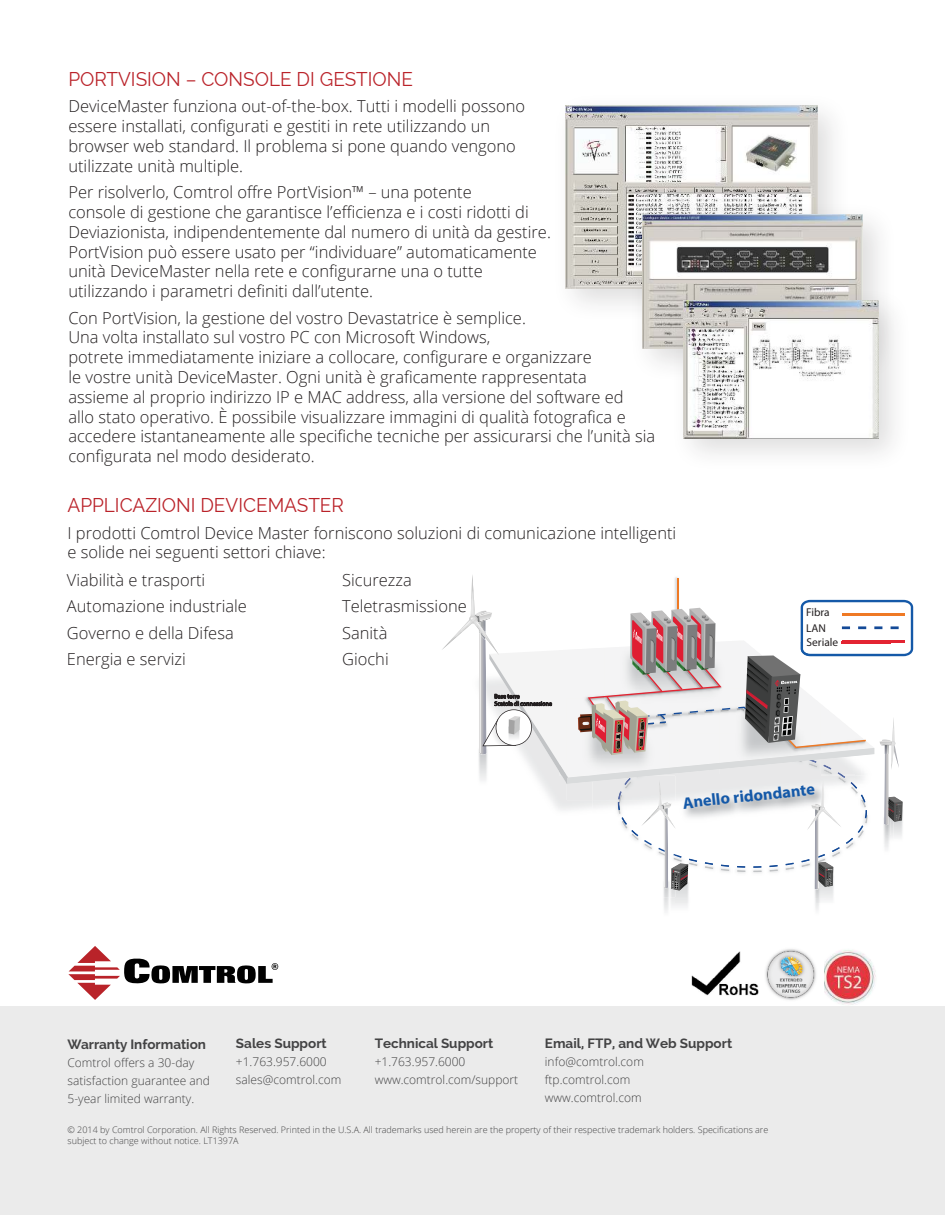
<style>
.page{position:relative;width:945px;height:1215px;background:#fff}
.page>*{position:absolute;margin:0;border:0;box-sizing:border-box;transform-origin:0 0}
.t1{font:19.5px "Raleway";color:#ba232a}
.t2{font:300 16.5px/19.8px "Open Sans";color:#231f20}
.t3{font:700 16.35px "Myriad Pro";color:#1559a8}
.t4{font:700 13.5px "Raleway";color:#434344}
.t5{font:300 12px/18px "Open Sans";color:#434344}
.t6{font:11.4px/16.2px "Myriad Pro";color:#231f20}
.t7{font:300 9px/10.8px "Open Sans";color:#434344}
</style>
<div class="page">
<div style="left:551px;top:91px;width:301px;height:232px;background:#231f20;opacity:.15"></div>
<img style="left:565px;top:105px;width:252px;height:183px">
<div style="left:628px;top:200px;width:270px;height:183px;background:#231f20;opacity:.15"></div>
<img style="left:642px;top:214px;width:221px;height:135px">
<div style="left:669px;top:287px;width:244px;height:186px;background:#231f20;opacity:.15"></div>
<img style="left:683px;top:300px;width:195px;height:139px">
<img style="left:824px;top:950px;width:52px;height:55px">
<img style="left:676px;top:891px;width:13px;height:7px">
<img style="left:663px;top:898px;width:25px;height:14px">
<img style="left:663px;top:891px;width:13px;height:7px">
<img style="left:815px;top:891px;width:19px;height:19px">
<svg style="left:442px;top:575px;width:471px;height:316px"></svg>
<img style="left:887px;top:801px;width:15px;height:7px">
<img style="left:765px;top:949px;width:51px;height:51px">
<div style="left:0;top:1006px;width:945px;height:209px;background:#ebebeb"></div>
<svg style="left:68px;top:946px;width:211px;height:54px"></svg>
<img style="left:691px;top:951px;width:68px;height:45px">
<p class="t1" style="left:68px;top:71px;width:346px">PORTVISION – CONSOLE DI GESTIONE</p>
<p class="t2" style="left:68px;top:98px;width:458px">DeviceMaster funziona out-of-the-box. Tutti i modelli possono essere installati, configurati e gestiti in rete utilizzando un browser web standard. Il problema si pone quando vengono utilizzate unità multiple.</p>
<p class="t2" style="left:68px;top:182px;width:484px">Per risolverlo, Comtrol offre PortVision™ – una potente<br>console di gestione che garantisce l’efficienza e i costi ridotti di Deviazionista, indipendentemente dal numero di unità da gestire.<br>PortVision può essere usato per “individuare” automaticamente unità DeviceMaster nella rete e configurarne una o tutte utilizzando i parametri definiti dall’utente.</p>
<p class="t2" style="left:68px;top:309px;width:588px">Con PortVision, la gestione del vostro Devastatrice è semplice.<br>Una volta installato sul vostro PC con Microsoft Windows,<br>potrete immediatamente iniziare a collocare, configurare e organizzare<br>le vostre unità DeviceMaster. Ogni unità è graficamente rappresentata<br>assieme al proprio indirizzo IP e MAC address, alla versione del software ed<br>allo stato operativo. È possibile visualizzare immagini di qualità fotografica e accedere istantaneamente alle specifiche tecniche per assicurarsi che l’unità sia configurata nel modo desiderato.</p>
<p class="t1" style="left:68px;top:498px;width:278px">APPLICAZIONI DEVICEMASTER</p>
<p class="t2" style="left:68px;top:524px;width:610px">I prodotti Comtrol Device Master forniscono soluzioni di comunicazione intelligenti e solide nei seguenti settori chiave:</p>
<p class="t2" style="left:67px;top:568px;width:182px;line-height:26.5px">Viabilità e trasporti<br>Automazione industriale<br>Governo e della Difesa<br>Energia e servizi</p>
<p class="t2" style="left:342px;top:568px;width:126px;line-height:26.5px">Sicurezza<br>Teletrasmissione<br>Sanità<br>Giochi</p>
<p class="t6" style="left:806px;top:604px;width:25px">Fibra<br>LAN</p>
<p class="t6" style="left:807px;top:634px;width:33px">Seriale</p>
<p class="t3" style="left:682px;top:793px;width:134px;rotate:-6deg">Anello ridondante</p>
<p class="t4" style="left:236px;top:1038px;width:92px">Sales Support</p>
<p class="t5" style="left:236px;top:1054px;width:107px">+1.763.957.6000 sales@comtrol.com</p>
<p class="t4" style="left:375px;top:1038px;width:120px">Technical Support</p>
<p class="t5" style="left:375px;top:1054px;width:145px">+1.763.957.6000 www.comtrol.com/support</p>
<p class="t4" style="left:545px;top:1038px;width:189px">Email, FTP, and Web Support</p>
<p class="t5" style="left:545px;top:1054px;width:100px">info@comtrol.com ftp.comtrol.com www.comtrol.com</p>
<p class="t4" style="left:68px;top:1039px;width:140px">Warranty Information</p>
<p class="t5" style="left:68px;top:1053px;width:144px">Comtrol offers a 30-day satisfaction guarantee and<br>5-year limited warranty.</p>
<p class="t7" style="left:68px;top:1124px;width:702px">© 2014 by Comtrol Corporation. All Rights Reserved. Printed in the U.S.A. All trademarks used herein are the property of their respective trademark holders. Specifications are subject to change without notice. LT1397A</p>
</div>
